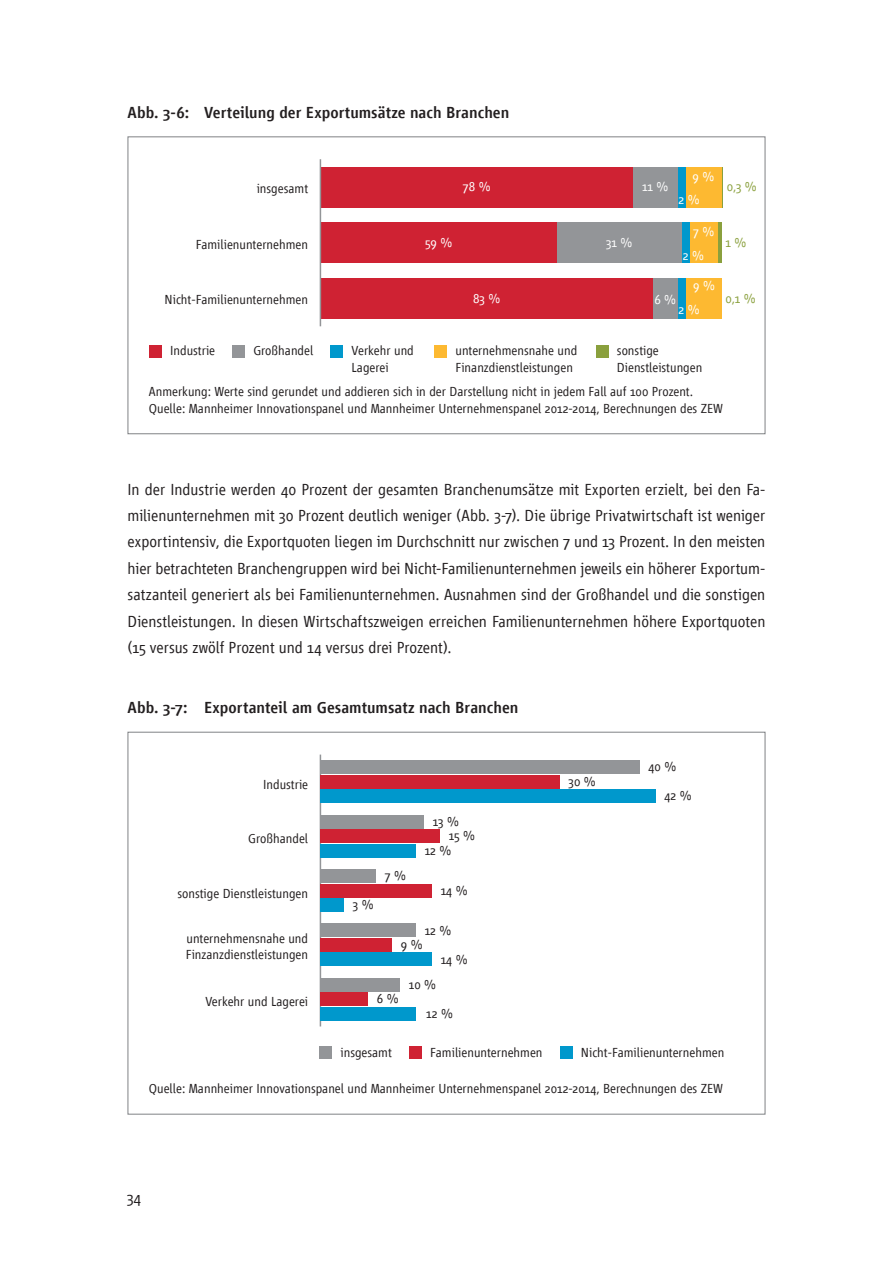
<style>
.page{position:relative;width:893px;height:1263px;background:#fff}
.page>*{position:absolute;margin:0;border:0;box-sizing:border-box;transform-origin:0 0}
.t1{font:16.5px/26.4px "Vialog LT Light Os F";letter-spacing:-.005em;color:#231f20;text-align:justify}
.t2{font:16.5px "Vialog LT Medium Os F";color:#231f20}
.t3{font:13.5px/16.2px "Vialog LT Light Os F";color:#231f20}
.t4{font:13.5px "Vialog LT Light Os F";color:#fff}
.t5{font:13.5px "Vialog LT Light Os F";color:#8aa03d}
</style>
<div class="page">
<div style="left:149px;top:345px;width:13px;height:13px;background:#cf2233"></div>
<div style="left:232px;top:345px;width:13px;height:13px;background:#939598"></div>
<div style="left:330px;top:345px;width:13px;height:13px;background:#0098cc"></div>
<div style="left:434px;top:345px;width:13px;height:13px;background:#fdb931"></div>
<div style="left:596px;top:345px;width:12px;height:13px;background:#8aa03d"></div>
<hr style="left:721px;top:167px;width:2px;height:40px;background:#8aa03d">
<svg style="left:717px;top:223px;width:4px;height:40px"></svg>
<hr style="left:721px;top:278px;width:1px;height:40px;background:#8aa03d">
<div style="left:685px;top:167px;width:36px;height:40px;background:#fdb931"></div>
<div style="left:689px;top:223px;width:28px;height:40px;background:#fdb931"></div>
<div style="left:685px;top:278px;width:36px;height:40px;background:#fdb931"></div>
<div style="left:677px;top:167px;width:8px;height:40px;background:#0098cc"></div>
<div style="left:681px;top:223px;width:8px;height:40px;background:#0098cc"></div>
<div style="left:677px;top:278px;width:8px;height:40px;background:#0098cc"></div>
<div style="left:633px;top:167px;width:44px;height:40px;background:#939598"></div>
<div style="left:557px;top:223px;width:124px;height:40px;background:#939598"></div>
<div style="left:653px;top:278px;width:24px;height:40px;background:#939598"></div>
<div style="left:320px;top:167px;width:313px;height:40px;background:#cf2233"></div>
<div style="left:320px;top:223px;width:237px;height:40px;background:#cf2233"></div>
<div style="left:320px;top:278px;width:333px;height:40px;background:#cf2233"></div>
<hr style="left:320px;top:159px;width:1px;height:167px;background:#939598">
<div style="left:319px;top:1046px;width:13px;height:13px;background:#939598"></div>
<div style="left:409px;top:1046px;width:13px;height:13px;background:#cf2233"></div>
<div style="left:560px;top:1046px;width:12px;height:13px;background:#0098cc"></div>
<hr style="left:320px;top:754px;width:1px;height:272px;background:#939598">
<div style="left:320px;top:790px;width:336px;height:13px;background:#0098cc"></div>
<div style="left:320px;top:844px;width:96px;height:13px;background:#0098cc"></div>
<div style="left:320px;top:898px;width:24px;height:13px;background:#0098cc"></div>
<div style="left:320px;top:953px;width:112px;height:13px;background:#0098cc"></div>
<div style="left:320px;top:1007px;width:96px;height:13px;background:#0098cc"></div>
<div style="left:320px;top:775px;width:240px;height:13px;background:#cf2233"></div>
<div style="left:320px;top:830px;width:120px;height:13px;background:#cf2233"></div>
<div style="left:320px;top:884px;width:112px;height:13px;background:#cf2233"></div>
<div style="left:320px;top:938px;width:72px;height:13px;background:#cf2233"></div>
<div style="left:320px;top:993px;width:48px;height:13px;background:#cf2233"></div>
<div style="left:320px;top:761px;width:320px;height:13px;background:#939598"></div>
<div style="left:320px;top:815px;width:104px;height:13px;background:#939598"></div>
<div style="left:320px;top:869px;width:56px;height:13px;background:#939598"></div>
<div style="left:320px;top:924px;width:96px;height:13px;background:#939598"></div>
<div style="left:320px;top:978px;width:80px;height:13px;background:#939598"></div>
<p class="t2" style="left:128px;top:103px;width:383px">Abb. 3-6: Verteilung der Exportumsätze nach Branchen</p>
<p class="t3" style="left:257px;top:180px;width:53px">insgesamt</p>
<p class="t4" style="left:463px;top:179px;width:29px">78 %</p>
<p class="t4" style="left:642px;top:179px;width:28px">11 %</p>
<p class="t4" style="left:692px;top:169px;width:23px">9 %</p>
<p class="t4" style="left:679px;top:192px;width:23px">2 %</p>
<p class="t3" style="left:196px;top:236px;width:114px">Familienunternehmen</p>
<p class="t4" style="left:425px;top:235px;width:29px">59 %</p>
<p class="t4" style="left:606px;top:235px;width:28px">31 %</p>
<p class="t4" style="left:693px;top:224px;width:23px">7 %</p>
<p class="t4" style="left:683px;top:248px;width:23px">2 %</p>
<p class="t3" style="left:165px;top:292px;width:145px">Nicht-Familienunternehmen</p>
<p class="t4" style="left:693px;top:278px;width:23px">9 %</p>
<p class="t4" style="left:473px;top:291px;width:29px">83 %</p>
<p class="t4" style="left:654px;top:292px;width:23px">6 %</p>
<p class="t4" style="left:679px;top:303px;width:23px">2 %</p>
<p class="t5" style="left:727px;top:179px;width:32px">0,3 %</p>
<p class="t5" style="left:726px;top:235px;width:22px">1 %</p>
<p class="t5" style="left:726px;top:291px;width:32px">0,1 %</p>
<p class="t3" style="left:170px;top:343px;width:47px">Industrie</p>
<p class="t3" style="left:253px;top:343px;width:61px">Großhandel</p>
<p class="t3" style="left:352px;top:343px;width:64px">Verkehr und<br>Lagerei</p>
<p class="t3" style="left:456px;top:343px;width:123px">unternehmensnahe und<br>Finanzdienstleistungen</p>
<p class="t3" style="left:617px;top:343px;width:87px">sonstige<br>Dienstleistungen</p>
<p class="t3" style="left:149px;top:384px;width:576px">Anmerkung: Werte sind gerundet und addieren sich in der Darstellung nicht in jedem Fall auf 100 Prozent.<br>Quelle: Mannheimer Innovationspanel und Mannheimer Unternehmenspanel 2012-2014, Berechnungen des ZEW</p>
<p class="t1" style="left:128px;top:476px;width:639px">In der Industrie werden 40 Prozent der gesamten Branchenumsätze mit Exporten erzielt, bei den Fa&shy;milienunternehmen mit 30 Prozent deutlich weniger (Abb. 3-7). Die übrige Privatwirtschaft ist weniger exportintensiv, die Exportquoten liegen im Durchschnitt nur zwischen 7 und 13 Prozent. In den meisten hier betrachteten Branchengruppen wird bei Nicht-Familienunternehmen jeweils ein höherer Exportum&shy;satzanteil generiert als bei Familienunternehmen. Ausnahmen sind der Großhandel und die sonstigen Dienstleistungen. In diesen Wirtschaftszweigen erreichen Familienunternehmen höhere Exportquoten (15 versus zwölf Prozent und 14 versus drei Prozent).</p>
<p class="t2" style="left:128px;top:699px;width:392px">Abb. 3-7: Exportanteil am Gesamtumsatz nach Branchen</p>
<p class="t3" style="left:263px;top:776px;width:47px">Industrie</p>
<p class="t3" style="left:248px;top:830px;width:61px">Großhandel</p>
<p class="t3" style="left:177px;top:885px;width:132px">sonstige Dienstleistungen</p>
<p class="t3" style="left:186px;top:930px;width:124px">unternehmensnahe und<br>Finzanzdienstleistungen</p>
<p class="t3" style="left:205px;top:994px;width:104px">Verkehr und Lagerei</p>
<p class="t3" style="left:353px;top:896px;width:22px">3 %</p>
<p class="t3" style="left:385px;top:867px;width:23px">7 %</p>
<p class="t3" style="left:433px;top:813px;width:28px">13 %</p>
<p class="t3" style="left:449px;top:828px;width:28px">15 %</p>
<p class="t3" style="left:425px;top:842px;width:28px">12 %</p>
<p class="t3" style="left:441px;top:882px;width:28px">14 %</p>
<p class="t3" style="left:425px;top:922px;width:28px">12 %</p>
<p class="t3" style="left:401px;top:936px;width:23px">9 %</p>
<p class="t3" style="left:441px;top:951px;width:28px">14 %</p>
<p class="t3" style="left:409px;top:976px;width:29px">10 %</p>
<p class="t3" style="left:377px;top:991px;width:23px">6 %</p>
<p class="t3" style="left:426px;top:1005px;width:28px">12 %</p>
<p class="t3" style="left:569px;top:773px;width:29px">30 %</p>
<p class="t3" style="left:648px;top:759px;width:29px">40 %</p>
<p class="t3" style="left:664px;top:788px;width:29px">42 %</p>
<p class="t3" style="left:340px;top:1044px;width:53px">insgesamt</p>
<p class="t3" style="left:430px;top:1044px;width:114px">Familienunternehmen</p>
<p class="t3" style="left:581px;top:1044px;width:145px">Nicht-Familienunternehmen</p>
<p class="t3" style="left:149px;top:1080px;width:576px">Quelle: Mannheimer Innovationspanel und Mannheimer Unternehmenspanel 2012-2014, Berechnungen des ZEW</p>
<p class="t1" style="left:127px;top:1185px;width:16px">34</p>
</div>
